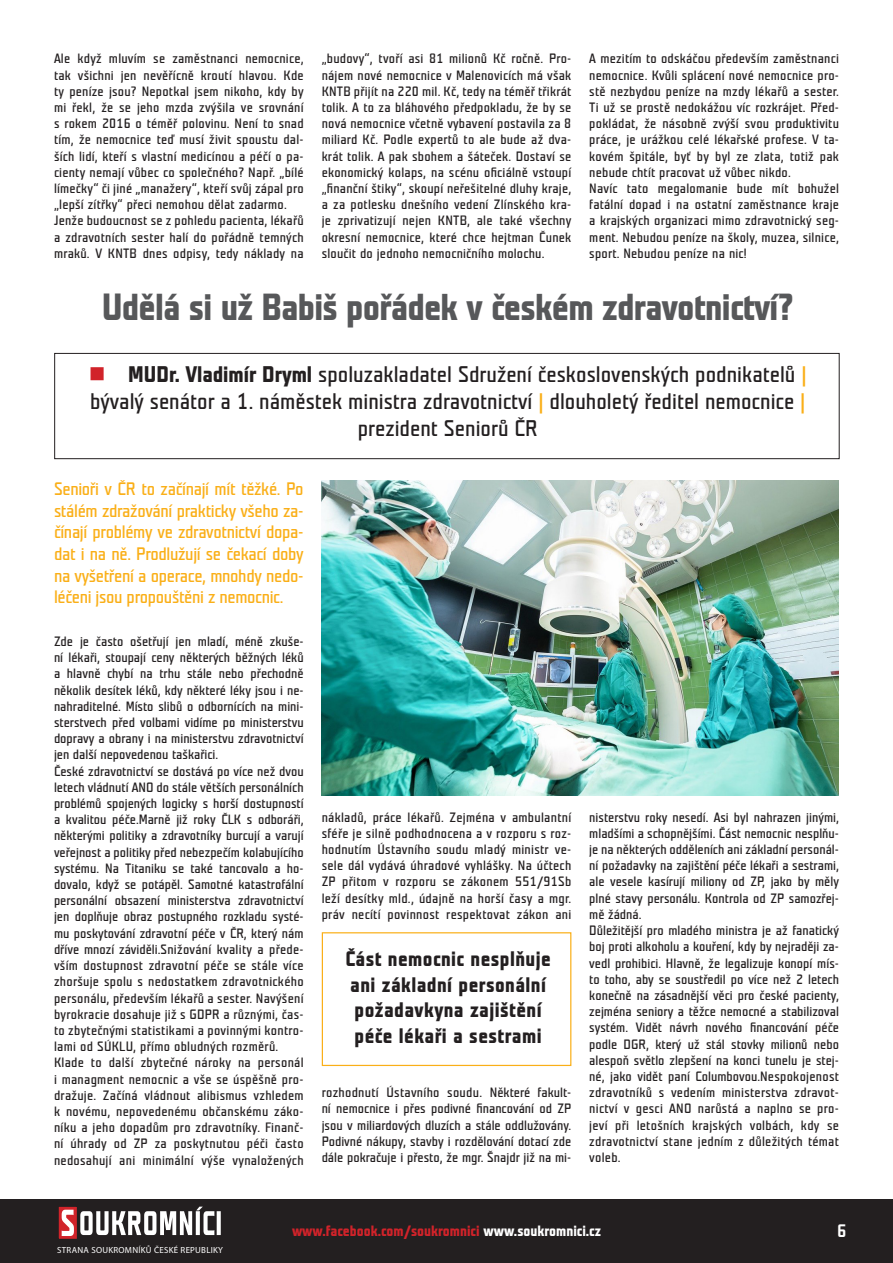
<style>
.page{position:relative;width:893px;height:1263px;background:#fff}
.page>*{position:absolute;margin:0;border:0;box-sizing:border-box;transform-origin:0 0}
.t1{font:700 37.5px "Teuton Normal CE";letter-spacing:-.02em;color:#57585a}
.t2{font:22.5px/27px "Teuton Normal CE";color:#231f20;text-align:center}
.t3{font:700 21px/25.5px "Teuton Normal CE";letter-spacing:.02em;color:#231f20}
.t4{font:18px/21.6px "Teuton Normal CE";letter-spacing:-.02em;color:#faaf18;text-align:justify}
.t5{font:18px "Teuton Fett";color:#fff}
.t6{font:700 15px "Teuton Normal CE";color:#d1232a}
.t7{font:13.5px/16.2px "Teuton Normal CE";letter-spacing:.015em;color:#231f20;text-align:justify}
.t8{font:8.85px "Myriad Pro";letter-spacing:.03em;color:#fff}
.s1{color:#d1232a}
.s2{font-weight:700}
.s3{color:#faaf18}
.s4{color:#fff}
</style>
<div class="page">
<div style="left:0;top:1199px;width:893px;height:64px;background:#231f20"></div>
<div style="left:58px;top:1205px;width:20px;height:35px;background:#d1232a"></div>
<div style="left:56px;top:1204px;width:23px;height:37px;border:2px solid #231f20"></div>
<svg style="left:62px;top:1210px;width:12px;height:26px"></svg>
<svg style="left:80px;top:1206px;width:141px;height:29px"></svg>
<div style="left:54px;top:353px;width:785px;height:106px;border:1px solid #231f20"></div>
<img style="left:322px;top:480px;width:516px;height:316px">
<div style="left:322px;top:932px;width:249px;height:134px;border:1px solid #faaf18"></div>
<p class="t7" style="left:54px;top:51px;width:251px">Ale když mluvím se zaměstnanci nemocnice, tak všichni jen nevěřícně kroutí hlavou. Kde ty peníze jsou? Nepotkal jsem nikoho, kdy by mi řekl, že se jeho mzda zvýšila ve srovnání s rokem 2016 o téměř polovinu. Není to snad tím, že nemocnice teď musí živit spoustu dal&shy;ších lidí, kteří s vlastní medicínou a péčí o pa&shy;cienty nemají vůbec co společného? Např. „bílé límečky“ či jiné „manažery“, kteří svůj zápal pro „lepší zítřky“ přeci nemohou dělat zadarmo.</p>
<p class="t7" style="left:54px;top:213px;width:251px">Jenže budoucnost se z pohledu pacienta, lékařů a zdravotních sester halí do pořádně temných mraků. V KNTB dnes odpisy, tedy náklady na</p>
<p class="t7" style="left:322px;top:51px;width:251px">„budovy“, tvoří asi 81 milionů Kč ročně. Pro&shy;nájem nové nemocnice v Malenovicích má však KNTB přijít na 220 mil. Kč, tedy na téměř třikrát tolik. A to za bláhového předpokladu, že by se nová nemocnice včetně vybavení postavila za 8 miliard Kč. Podle expertů to ale bude až dva&shy;krát tolik. A pak sbohem a šáteček. Dostaví se ekonomický kolaps, na scénu oficiálně vstoupí „finanční štiky“, skoupí neřešitelné dluhy kraje, a za potlesku dnešního vedení Zlínského kra&shy;je zprivatizují nejen KNTB, ale také všechny okresní nemocnice, které chce hejtman Čunek sloučit do jednoho nemocničního molochu.</p>
<p class="t7" style="left:589px;top:51px;width:251px">A mezitím to odskáčou především zaměstnanci nemocnice. Kvůli splácení nové nemocnice pro&shy;stě nezbydou peníze na mzdy lékařů a sester.<br>Ti už se prostě nedokážou víc rozkrájet. Před&shy;pokládat, že násobně zvýší svou produktivitu práce, je urážkou celé lékařské profese. V ta&shy;kovém špitále, byť by byl ze zlata, totiž pak nebude chtít pracovat už vůbec nikdo.</p>
<p class="t7" style="left:589px;top:181px;width:251px">Navíc tato megalomanie bude mít bohužel fatální dopad i na ostatní zaměstnance kraje a krajských organizaci mimo zdravotnický seg&shy;ment. Nebudou peníze na školy, muzea, silnice, sport. Nebudou peníze na nic!</p>
<p class="t1" style="left:102px;top:288px;width:693px">Udělá si už Babiš pořádek v českém zdravotnictví?</p>
<p class="t2" style="left:89px;top:362px;width:719px"><span class="s1">■</span> <span class="s2">MUDr. Vladimír Dryml</span> spoluzakladatel Sdružení československých podnikatelů <span class="s3">| </span>bývalý senátor a 1. náměstek ministra zdravotnictví <span class="s3">|</span> dlouholetý ředitel nemocnice <span class="s3">| </span>prezident Seniorů ČR</p>
<p class="t4" style="left:54px;top:479px;width:251px">Senioři v ČR to začínají mít těžké. Po stálém zdražování prakticky všeho za&shy;čínají problémy ve zdravotnictví dopa&shy;dat i na ně. Prodlužují se čekací doby na vyšetření a operace, mnohdy nedo&shy;léčeni jsou propouštěni z nemocnic.</p>
<p class="t7" style="left:54px;top:634px;width:251px">Zde je často ošetřují jen mladí, méně zkuše&shy;ní lékaři, stoupají ceny některých běžných léků a hlavně chybí na trhu stále nebo přechodně několik desítek léků, kdy některé léky jsou i ne&shy;nahraditelné. Místo slibů o odbornících na mini&shy;sterstvech před volbami vidíme po ministerstvu dopravy a obrany i na ministerstvu zdravotnictví jen další nepovedenou taškařici.</p>
<p class="t7" style="left:54px;top:763px;width:251px">České zdravotnictví se dostává po více než dvou letech vládnutí ANO do stále větších personálních problémů spojených logicky s horší dostupností a kvalitou péče.Marně již roky ČLK s odboráři, některými politiky a zdravotníky burcují a varují veřejnost a politiky před nebezpečím kolabujícího systému. Na Titaniku se také tancovalo a ho&shy;dovalo, když se potápěl. Samotné katastrofální personální obsazení ministerstva zdravotnictví jen doplňuje obraz postupného rozkladu systé&shy;mu poskytování zdravotní péče v ČR, který nám dříve mnozí záviděli.Snižování kvality a přede&shy;vším dostupnost zdravotní péče se stále více zhoršuje spolu s nedostatkem zdravotnického personálu, především lékařů a sester. Navýšení byrokracie dosahuje již s GDPR a různými, čas&shy;to zbytečnými statistikami a povinnými kontro&shy;lami od SÚKLU, přímo obludných rozměrů.</p>
<p class="t7" style="left:54px;top:1055px;width:251px">Klade to další zbytečné nároky na personál i managment nemocnic a vše se úspěšně pro&shy;dražuje. Začíná vládnout alibismus vzhledem k novému, nepovedenému občanskému záko&shy;níku a jeho dopadům pro zdravotníky. Finanč&shy;ní úhrady od ZP za poskytnutou péči často nedosahují ani minimální výše vynaložených</p>
<p class="t7" style="left:322px;top:809px;width:251px">nákladů, práce lékařů. Zejména v ambulantní sféře je silně podhodnocena a v rozporu s roz&shy;hodnutím Ústavního soudu mladý ministr ve&shy;sele dál vydává úhradové vyhlášky. Na účtech ZP přitom v rozporu se zákonem 551/91Sb leží desítky mld., údajně na horší časy a mgr. práv necítí povinnost respektovat zákon ani</p>
<p class="t3" style="left:345px;top:947px;width:207px">Část nemocnic nesplňuje ani základní personální požadavkyna zajištění péče lékaři a sestrami</p>
<p class="t7" style="left:322px;top:1085px;width:251px">rozhodnutí Ústavního soudu. Některé fakult&shy;ní nemocnice i přes podivné financování od ZP jsou v miliardových dluzích a stále oddlužovány.<br>Podivné nákupy, stavby i rozdělování dotací zde dále pokračuje i přesto, že mgr. Šnajdr již na mi-</p>
<p class="t7" style="left:589px;top:809px;width:251px">nisterstvu roky nesedí. Asi byl nahrazen jinými, mladšími a schopnějšími. Část nemocnic nesplňu&shy;je na některých odděleních ani základní personál&shy;ní požadavky na zajištění péče lékaři a sestrami, ale vesele kasírují miliony od ZP, jako by měly plné stavy personálu. Kontrola od ZP samozřej&shy;mě žádná.</p>
<p class="t7" style="left:589px;top:923px;width:251px">Důležitější pro mladého ministra je až fanatický boj proti alkoholu a kouření, kdy by nejraději za&shy;vedl prohibici. Hlavně, že legalizuje konopí mís&shy;to toho, aby se soustředil po více než 2 letech konečně na zásadnější věci pro české pacienty, zejména seniory a těžce nemocné a stabilizoval systém. Vidět návrh nového financování péče podle DGR, který už stál stovky milionů nebo alespoň světlo zlepšení na konci tunelu je stej&shy;né, jako vidět paní Columbovou.Nespokojenost zdravotníků s vedením ministerstva zdravot&shy;nictví v gesci ANO narůstá a naplno se pro&shy;jeví při letošních krajských volbách, kdy se zdravotnictví stane jedním z důležitých témat voleb.</p>
<p class="t8" style="left:57px;top:1245px;width:167px">STRANA SOUKROMNÍKŮ ČESKÉ REPUBLIKY</p>
<p class="t6" style="left:292px;top:1223px;width:310px">www.facebook.com/soukromnici <span class="s4">www.soukromnici.cz</span></p>
<p class="t5" style="left:837px;top:1222px;width:11px">6</p>
</div>
